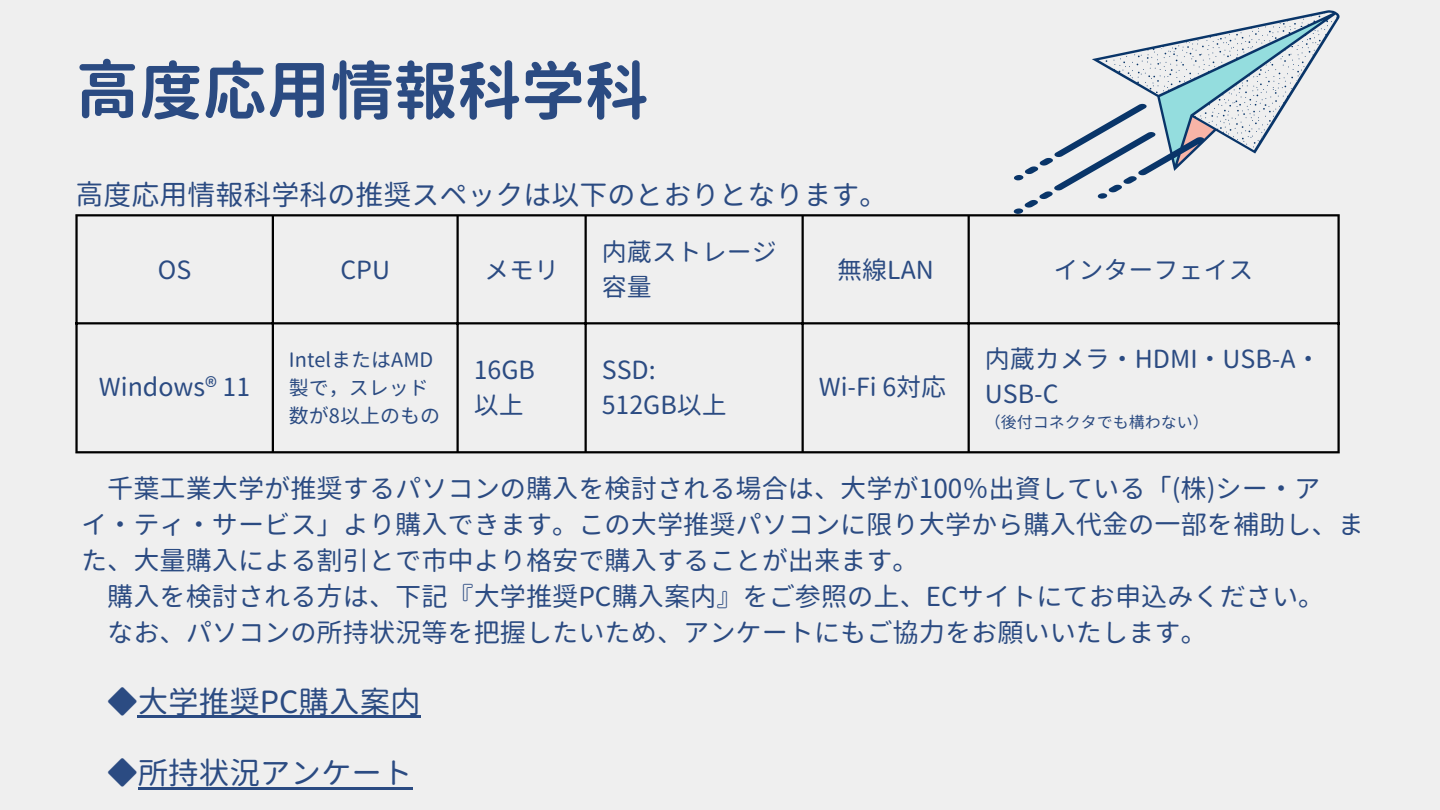
<style>
.page{position:relative;width:1440px;height:810px;background:#efefef}
.page>*{position:absolute;margin:0;border:0;box-sizing:border-box;transform-origin:0 0}
.t1{font:700 63.7px "Gen Jyuu Gothic";color:#2b4b82}
.t2{font:30.6px "Gen Jyuu Gothic";color:#2b4b82}
.t3{font:28px "Gen Jyuu Gothic";color:#2b4b82}
.t4{font:26.2px/36px "Gen Jyuu Gothic";color:#2b4b82}
.t5{font:25px/34.5px "Gen Jyuu Gothic";color:#2b4b82}
.t6{font:20px/27.8px "Gen Jyuu Gothic";color:#2b4b82}
.t7{font:16px "Gen Jyuu Gothic";color:#2b4b82}
</style>
<div class="page">
<hr style="left:75px;top:216px;width:3px;height:235px;background:#000">
<hr style="left:272px;top:216px;width:2px;height:235px;background:#000">
<hr style="left:456px;top:216px;width:3px;height:235px;background:#000">
<hr style="left:585px;top:216px;width:2px;height:235px;background:#000">
<hr style="left:802px;top:216px;width:2px;height:235px;background:#000">
<hr style="left:968px;top:216px;width:2px;height:235px;background:#000">
<hr style="left:1337px;top:216px;width:3px;height:235px;background:#000">
<hr style="left:75px;top:214px;width:1265px;height:2px;background:#000">
<hr style="left:75px;top:322px;width:1265px;height:2px;background:#000">
<hr style="left:75px;top:451px;width:1265px;height:2px;background:#000">
<hr style="left:138px;top:787px;width:275px;height:3px;background:#2b4b82">
<hr style="left:138px;top:715px;width:283px;height:3px;background:#2b4b82">
<svg style="left:1013px;top:10px;width:326px;height:204px"></svg>
<p class="t1" style="left:75px;top:46px;width:575px">高度応用情報科学科</p>
<p class="t3" style="left:75px;top:175px;width:813px">高度応用情報科学科の推奨スペックは以下のとおりとなります。</p>
<p class="t5" style="left:158px;top:252px;width:35px">OS</p>
<h1 class="t5" style="left:340px;top:252px;width:51px">CPU</h1>
<h3 class="t5" style="left:484px;top:252px;width:76px">メモリ</h3>
<p class="t5" style="left:602px;top:235px;width:176px">内蔵ストレージ容量</p>
<p class="t5" style="left:837px;top:252px;width:98px">無線LAN</p>
<p class="t5" style="left:1054px;top:252px;width:201px">インターフェイス</p>
<p class="t5" style="left:99px;top:370px;width:153px">Windows® 11</p>
<p class="t6" style="left:289px;top:346px;width:153px">IntelまたはAMD製で，スレッド数が8以上のもの</p>
<p class="t5" style="left:474px;top:353px;width:63px">16GB</p>
<p class="t5" style="left:474px;top:387px;width:51px">以上</p>
<p class="t5" style="left:602px;top:353px;width:55px">SSD:</p>
<p class="t5" style="left:602px;top:387px;width:127px">512GB以上</p>
<p class="t5" style="left:819px;top:370px;width:129px">Wi-Fi 6対応</p>
<p class="t5" style="left:985px;top:342px;width:337px">内蔵カメラ・HDMI・USB-A・<br>USB-C</p>
<p class="t7" style="left:985px;top:410px;width:225px">（後付コネクタでも構わない）</p>
<p class="t4" style="left:81px;top:470px;width:1284px">　千葉工業大学が推奨するパソコンの購入を検討される場合は、大学が100％出資している「(株)シー・ア<br>イ・ティ・サービス」より購入できます。この大学推奨パソコンに限り大学から購入代金の一部を補助し、また、大量購入による割引とで市中より格安で購入することが出来ます。</p>
<p class="t4" style="left:81px;top:578px;width:1245px">　購入を検討される方は、下記『大学推奨PC購入案内』をご参照の上、ECサイトにてお申込みください。</p>
<p class="t4" style="left:81px;top:614px;width:1127px">　なお、パソコンの所持状況等を把握したいため、アンケートにもご協力をお願いいたします。</p>
<h2 class="t2" style="left:107px;top:680px;width:315px">◆大学推奨PC購入案内</h2>
<p class="t2" style="left:107px;top:751px;width:307px">◆所持状況アンケート</p>
</div>
